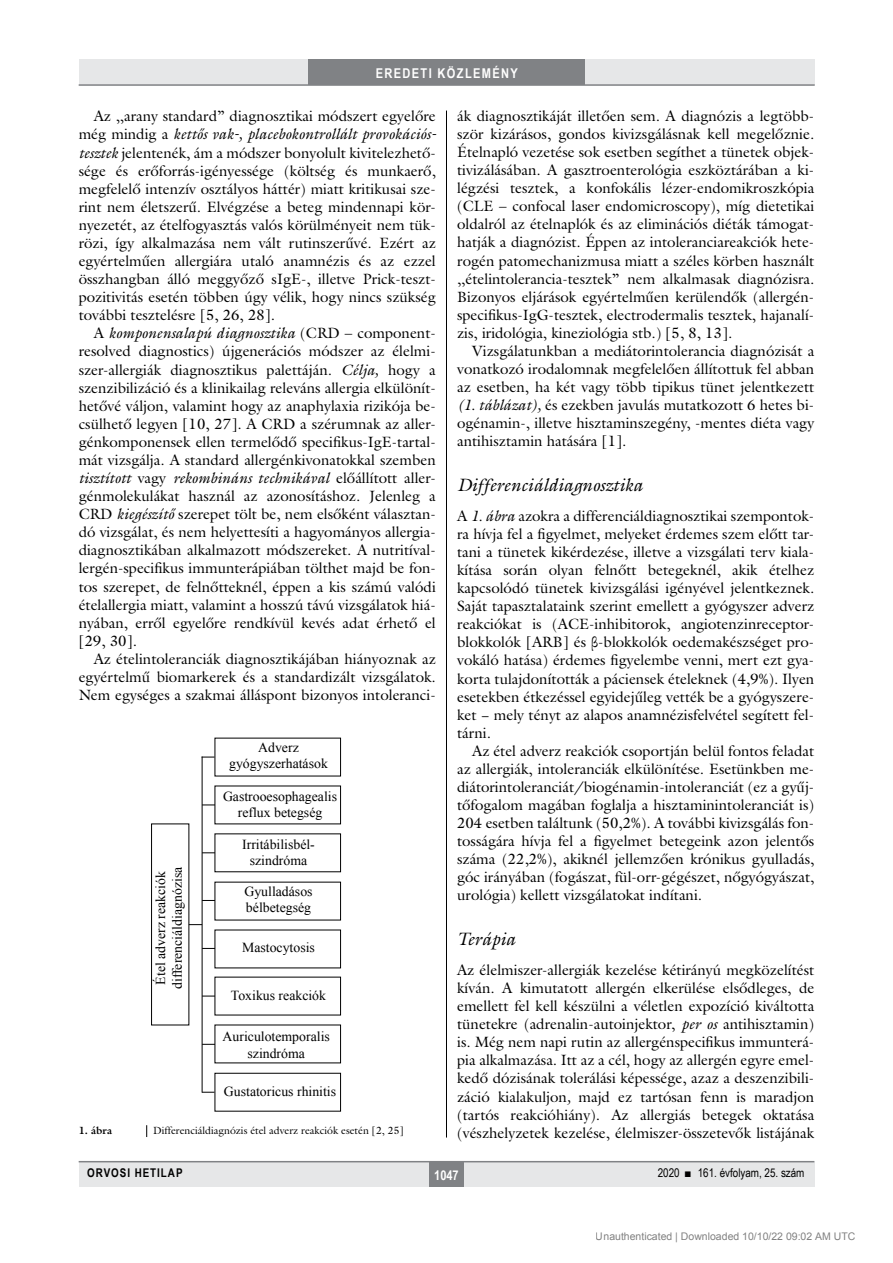
<style>
.page{position:relative;width:893px;height:1263px;background:#fff}
.page>*{position:absolute;margin:0;border:0;box-sizing:border-box;transform-origin:0 0}
.alcimkurziv{font:italic 18px "Galliard Reg";color:#000}
.Body_Text{font:15px/18px "Galliard Reg";color:#000;text-align:justify}
.Body_tompa{font:15px/18px "Galliard Reg";color:#000}
.body-s{font:15px/18.1px "Galliard Reg";color:#000;text-align:justify}
.t1{font:13.8px/16.5px "Times New Roman";color:#000;text-align:center}
.t2{font:700 13.5px "Arial Narrow";letter-spacing:.1em;color:#fff}
.t3{font:12px "Arial Narrow";color:#000}
.t4{font:700 12px "Arial Narrow";letter-spacing:.08em;color:#000}
.kepalairas2{font:10.5px "Galliard Reg";color:#000}
.t5{font:10.5px "Arial";color:rgb(0 0 0/.5)}
.kepalairas1{font:700 10.5px "Galliard Reg";color:#000}
.s1{font-style:italic}
.s2{font-family:"Garamond Premr Pro"}
</style>
<div class="page">
<div style="left:79px;top:1161px;width:735px;height:25px;background:#e6e7e8"></div>
<div style="left:429px;top:1161px;width:34px;height:25px;background:#808285"></div>
<hr style="left:79px;top:1161px;width:735px;height:1px;background:#808285">
<div style="left:79px;top:60px;width:735px;height:25px;background:#e6e7e8"></div>
<div style="left:308px;top:60px;width:277px;height:25px;background:#808285"></div>
<hr style="left:79px;top:84px;width:736px;height:2px;background:#808285">
<hr style="left:446px;top:111px;width:1px;height:1026px;background:#000">
<div style="left:151px;top:823px;width:38px;height:202px;border:1px solid #000"></div>
<hr style="left:202px;top:756px;width:1px;height:337px;background:#000">
<svg style="left:202px;top:757px;width:12px;height:1px"></svg>
<svg style="left:202px;top:1092px;width:12px;height:1px"></svg>
<svg style="left:202px;top:1044px;width:13px;height:1px"></svg>
<svg style="left:202px;top:996px;width:13px;height:1px"></svg>
<svg style="left:202px;top:948px;width:13px;height:1px"></svg>
<svg style="left:202px;top:900px;width:13px;height:1px"></svg>
<svg style="left:202px;top:852px;width:13px;height:1px"></svg>
<svg style="left:202px;top:804px;width:13px;height:1px"></svg>
<svg style="left:189px;top:924px;width:13px;height:1px"></svg>
<svg style="left:146px;top:1125px;width:1px;height:12px"></svg>
<p class="t2" style="left:376px;top:63px;width:144px">EREDETI KÖZLEMÉNY</p>
<p class="Body_Text" style="left:79px;top:107px;width:359px;text-indent:15px">Az ,,arany standard” diagnosztikai módszert egyelőre még mindig a <span class="s1">kettős vak-, placebokontrollált provokációs&shy;tesztek</span> jelentenék, ám a módszer bonyolult kivitelezhető&shy;sége és erőforrás-igényessége (költség és munkaerő, megfelelő intenzív osztályos háttér) miatt kritikusai sze&shy;rint nem életszerű. Elvégzése a beteg mindennapi kör&shy;nyezetét, az ételfogyasztás valós körülményeit nem tük&shy;rözi, így alkalmazása nem vált rutinszerűvé. Ezért az egyértelműen allergiára utaló anamnézis és az ezzel összhangban álló meggyőző sIgE-, illetve Prick-teszt&shy;pozitivitás esetén többen úgy vélik, hogy nincs szükség további tesztelésre [5, 26, 28].</p>
<p class="body-s" style="left:79px;top:324px;width:359px;text-indent:15px">A <span class="s1">komponensalapú diagnosztika</span> (CRD – component&shy;resolved diagnostics) újgenerációs módszer az élelmi&shy;szer-allergiák diagnosztikus palettáján. <span class="s1">Célja,</span> hogy a szenzibilizáció és a klinikailag releváns allergia elkülönít&shy;hetővé váljon, valamint hogy az anaphylaxia rizikója be&shy;csülhető legyen [10, 27]. A CRD a szérumnak az aller&shy;génkomponensek ellen termelődő specifikus-IgE-tartal&shy;mát vizsgálja. A standard allergénkivonatokkal szemben <span class="s1">tisztított</span> vagy <span class="s1">rekombináns technikával</span> előállított aller&shy;génmolekulákat használ az azonosításhoz. Jelenleg a CRD <span class="s1">kiegészítő</span> szerepet tölt be, nem elsőként választan&shy;dó vizsgálat, és nem helyettesíti a hagyományos allergia&shy;diagnosztikában alkalmazott módszereket. A nutritíval&shy;lergén-specifikus immunterápiában tölthet majd be fon&shy;tos szerepet, de felnőtteknél, éppen a kis számú valódi ételallergia miatt, valamint a hosszú távú vizsgálatok hiá&shy;nyában, erről egyelőre rendkívül kevés adat érhető el [29, 30].</p>
<p class="Body_Text" style="left:79px;top:649px;width:359px;text-indent:15px">Az ételintoleranciák diagnosztikájában hiányoznak az egyértelmű biomarkerek és a standardizált vizsgálatok.<br>Nem egységes a szakmai álláspont bizonyos intoleranci-</p>
<p class="Body_Text" style="left:457px;top:107px;width:359px;text-align:left">ák diagnosztikáját illetően sem. A diagnózis a legtöbb&shy;ször kizárásos, gondos kivizsgálásnak kell megelőznie.<br>Ételnapló vezetése sok esetben segíthet a tünetek objek&shy;tivizálásában. A gasztroenterológia eszköztárában a ki&shy;légzési tesztek, a konfokális lézer-endomikroszkópia (CLE – confocal laser endomicroscopy), míg dietetikai oldalról az ételnaplók és az eliminációs diéták támogat&shy;hatják a diagnózist. Éppen az intoleranciareakciók hete&shy;rogén patomechanizmusa miatt a széles körben használt ,,ételintolerancia-tesztek” nem alkalmasak diagnózisra.<br>Bizonyos eljárások egyértelműen kerülendők (allergén&shy;specifikus-IgG-tesztek, electrodermalis tesztek, hajanalí&shy;zis, iridológia, kineziológia stb.) [5, 8, 13].</p>
<p class="Body_Text" style="left:457px;top:341px;width:359px;text-indent:15px">Vizsgálatunkban a mediátorintolerancia diagnózisát a vonatkozó irodalomnak megfelelően állítottuk fel abban az esetben, ha két vagy több tipikus tünet jelentkezett <span class="s1">(1. táblázat),</span> és ezekben javulás mutatkozott 6 hetes bi&shy;ogénamin-, illetve hisztaminszegény, -mentes diéta vagy antihisztamin hatására [1].</p>
<p class="alcimkurziv" style="left:457px;top:474px;width:187px">Differenciáldiagnosztika</p>
<p class="Body_tompa" style="left:457px;top:507px;width:359px">A <span class="s1">1. ábra</span> azokra a differenciáldiagnosztikai szempontok&shy;ra hívja fel a figyelmet, melyeket érdemes szem előtt tar&shy;tani a tünetek kikérdezése, illetve a vizsgálati terv kiala&shy;kítása során olyan felnőtt betegeknél, akik ételhez kapcsolódó tünetek kivizsgálási igényével jelentkeznek.<br>Saját tapasztalataink szerint emellett a gyógyszer adverz reakciókat is (ACE-inhibitorok, angiotenzinreceptor&shy;blokkolók [ARB] és <span class="s2">β</span>-blokkolók oedemakészséget pro&shy;vokáló hatása) érdemes figyelembe venni, mert ezt gya&shy;korta tulajdonították a páciensek ételeknek (4,9%). Ilyen esetekben étkezéssel egyidejűleg vették be a gyógyszere&shy;ket − mely tényt az alapos anamnézisfelvétel segített fel&shy;tárni.</p>
<p class="Body_Text" style="left:457px;top:741px;width:359px;text-indent:15px">Az étel adverz reakciók csoportján belül fontos feladat az allergiák, intoleranciák elkülönítése. Esetünkben me&shy;diátorintoleranciát/biogénamin-intoleranciát (ez a gyűj&shy;tőfogalom magában foglalja a hisztaminintoleranciát is)<br>204 esetben találtunk (50,2%). A további kivizsgálás fon&shy;tosságára hívja fel a figyelmet betegeink azon jelentős száma (22,2%), akiknél jellemzően krónikus gyulladás, góc irányában (fogászat, fül-orr-gégészet, nőgyógyászat, urológia) kellett vizsgálatokat indítani.</p>
<p class="alcimkurziv" style="left:457px;top:928px;width:60px">Terápia</p>
<p class="Body_tompa" style="left:457px;top:961px;width:359px;text-align:justify">Az élelmiszer-allergiák kezelése kétirányú megközelítést kíván. A kimutatott allergén elkerülése elsődleges, de emellett fel kell készülni a véletlen expozíció kiváltotta tünetekre (adrenalin-autoinjektor, <span class="s1">per os</span> antihisztamin) is. Még nem napi rutin az allergénspecifikus immunterá&shy;pia alkalmazása. Itt az a cél, hogy az allergén egyre emel&shy;kedő dózisának tolerálási képessége, azaz a deszenzibili&shy;záció kialakuljon<span class="s1">,</span> majd ez tartósan fenn is maradjon (tartós reakcióhiány). Az allergiás betegek oktatása (vészhelyzetek kezelése, élelmiszer-összetevők listájának</p>
<p class="t1" style="left:229px;top:739px;width:100px">Adverz gyógyszerhatások</p>
<p class="t1" style="left:223px;top:787px;width:116px">Gastrooesophagealis reflux betegség</p>
<p class="t1" style="left:242px;top:836px;width:74px">Irritábilisbél&shy;szindróma</p>
<p class="t1" style="left:244px;top:883px;width:70px;text-align:left">Gyulladásos bélbetegség</p>
<p class="t1" style="left:242px;top:939px;width:74px">Mastocytosis</p>
<p class="t1" style="left:231px;top:987px;width:97px">Toxikus reakciók</p>
<p class="t1" style="left:223px;top:1028px;width:109px">Auriculotemporalis szindróma</p>
<p class="t1" style="left:224px;top:1083px;width:114px">Gustatoricus rhinitis</p>
<p class="t1" style="left:152px;top:989px;width:124px;rotate:-90deg">Étel adverz reakciók differenciáldiagnózisa</p>
<p class="kepalairas1" style="left:79px;top:1123px;width:35px">1. ábra</p>
<p class="kepalairas2" style="left:153px;top:1123px;width:252px">Differenciáldiagnózis étel adverz reakciók esetén [2, 25]</p>
<p class="t4" style="left:87px;top:1164px;width:97px">ORVOSI HETILAP</p>
<p class="t2" style="left:434px;top:1165px;width:26px">1047</p>
<p class="t3" style="left:658px;top:1164px;width:148px">2020 ■ 161. évfolyam, 25. szám</p>
<p class="t5" style="left:596px;top:1231px;width:261px">Unauthenticated | Downloaded 10/10/22 09:02 AM UTC</p>
</div>
